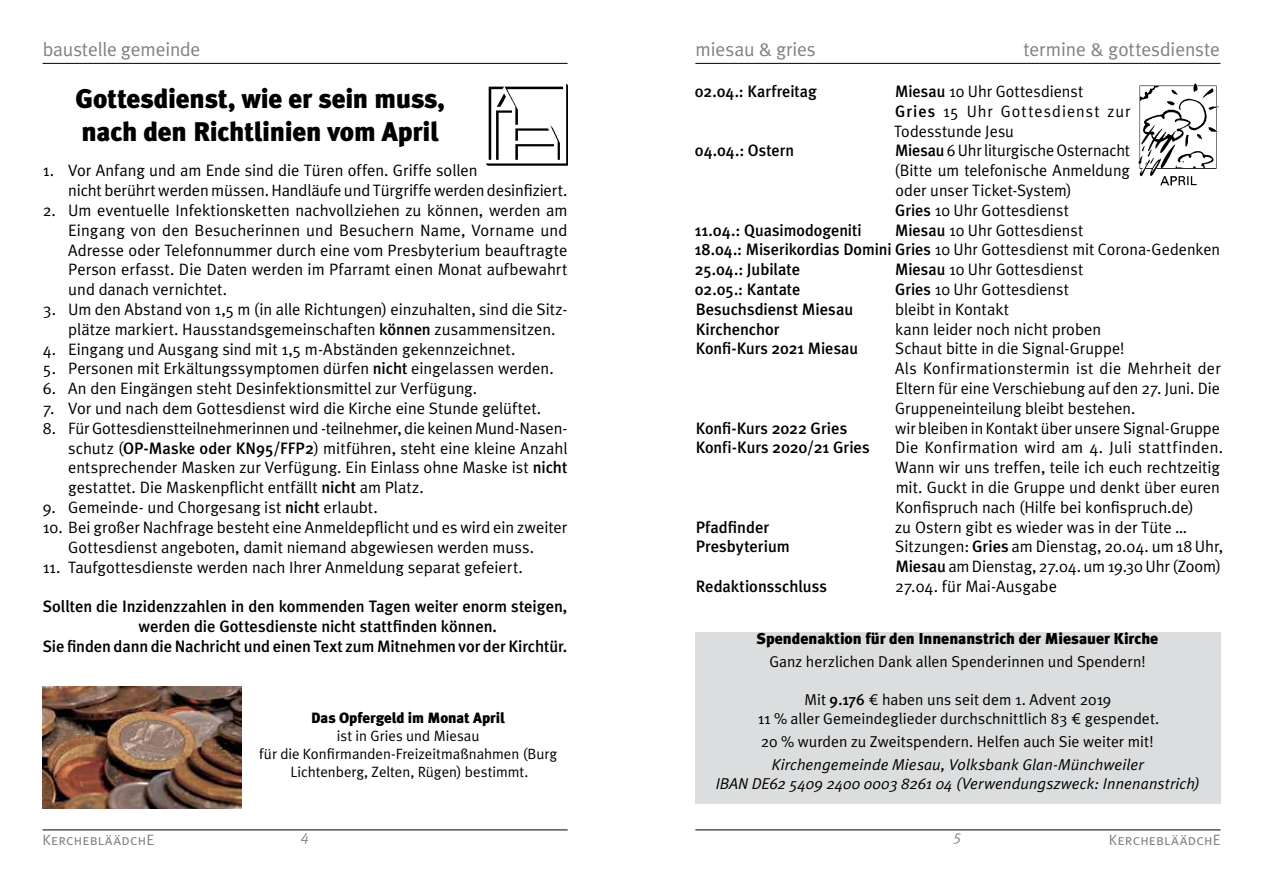
<style>
.page{position:relative;width:1263px;height:893px;background:#fff}
.page>*{position:absolute;margin:0;border:0;box-sizing:border-box;transform-origin:0 0}
.t1{font:900 27px/32.4px "Meta Plus";letter-spacing:-.01em;color:#000}
.t2{font:19.5px "Meta Plus Normal";letter-spacing:-.01em;color:#808285}
.t3{font:16.5px/19.8px "Meta Plus Normal";color:#000}
.t4{font:500 16.5px "Meta Plus";letter-spacing:-.005em;color:#000}
.t5{font:15.75px/18.9px "Meta Plus Normal";color:#000;text-align:center}
.t6{font:italic 15.75px/18.9px "Meta Plus Normal";letter-spacing:.005em;color:#000;text-align:center}
.t7{font:900 15.75px "Meta Plus";color:#000}
.t8{font:15px "Meta Plus Normal Caps";letter-spacing:.015em;color:#808285}
.t9{font:italic 15px "Meta Plus Normal";color:#808285}
.t10{font:14.85px/17.9px "Meta Plus Normal";color:#000;text-align:center}
.t11{font:900 14.85px "Meta Plus";color:#000}
.s1{font-family:"Meta Plus";font-weight:500}
.s2{font-family:"Meta Euro"}
</style>
<div class="page">
<hr style="left:43px;top:830px;width:525px;height:1px;background:#000">
<hr style="left:695px;top:830px;width:525px;height:1px;background:#000">
<hr style="left:43px;top:63px;width:525px;height:1px;background:#000">
<hr style="left:695px;top:63px;width:525px;height:1px;background:#000">
<img style="left:486px;top:84px;width:82px;height:81px">
<img style="left:1139px;top:84px;width:81px;height:102px">
<div style="left:695px;top:632px;width:525px;height:172px;background:#dcddde"></div>
<img style="left:42px;top:687px;width:199px;height:121px">
<p class="t2" style="left:43px;top:38px;width:159px">baustelle gemeinde</p>
<p class="t2" style="left:696px;top:38px;width:122px">miesau &amp; gries</p>
<p class="t2" style="left:1023px;top:38px;width:198px">termine &amp; gottesdienste</p>
<p class="t4" style="left:695px;top:82px;width:123px">02.04.: Karfreitag</p>
<p class="t3" style="left:894px;top:81px;width:238px"><span class="s1">Miesau</span> 10 Uhr Gottesdienst<br><span class="s1">Gries</span> 15 Uhr Gottesdienst zur<br>Todesstunde Jesu</p>
<p class="t4" style="left:695px;top:141px;width:101px">04.04.: Ostern</p>
<p class="t3" style="left:894px;top:141px;width:237px"><span class="s1">Miesau</span> 6 Uhr liturgische Osternacht (Bitte um telefonische Anmeldung oder unser Ticket-System)<br><span class="s1">Gries</span> 10 Uhr Gottesdienst</p>
<p class="t4" style="left:695px;top:220px;width:168px">11.04.: Quasimodogeniti</p>
<h1 class="t1" style="left:76px;top:83px;width:371px">Gottesdienst, wie er sein muss, nach den Richtlinien vom April</h1>
<p class="t3" style="left:68px;top:161px;width:501px;text-indent:-25px">1. Vor Anfang und am Ende sind die Türen offen. Griffe sollen<br>nicht berührt werden müssen. Handläufe und Türgriffe werden desinfiziert.</p>
<p class="t3" style="left:68px;top:200px;width:501px;text-align:justify;text-indent:-25px">2. Um eventuelle Infektionsketten nachvollziehen zu können, werden am Eingang von den Besucherinnen und Besuchern Name, Vorname und Adresse oder Telefonnummer durch eine vom Presbyterium beauftragte Person erfasst. Die Daten werden im Pfarramt einen Monat aufbewahrt und danach vernichtet.</p>
<p class="t3" style="left:68px;top:299px;width:501px;text-indent:-25px">3. Um den Abstand von 1,5 m (in alle Richtungen) einzuhalten, sind die Sitz&shy;plätze markiert. Hausstandsgemeinschaften <span class="s1">können</span> zusammensitzen.</p>
<p class="t3" style="left:43px;top:339px;width:474px">4. Eingang und Ausgang sind mit 1,5 m-Abständen gekennzeichnet.</p>
<p class="t3" style="left:43px;top:359px;width:512px">5. Personen mit Erkältungssymptomen dürfen <span class="s1">nicht</span> eingelassen werden.</p>
<p class="t3" style="left:43px;top:378px;width:436px">6. An den Eingängen steht Desinfektionsmittel zur Verfügung.</p>
<p class="t3" style="left:43px;top:398px;width:500px">7. Vor und nach dem Gottesdienst wird die Kirche eine Stunde gelüftet.</p>
<p class="t3" style="left:68px;top:418px;width:501px;text-align:justify;text-indent:-25px">8. Für Gottesdienstteilnehmerinnen und -teilnehmer, die keinen Mund-Nasen&shy;schutz (<span class="s1">OP-Maske oder KN95/FFP2</span>) mitführen, steht eine kleine Anzahl entsprechender Masken zur Verfügung. Ein Einlass ohne Maske ist <span class="s1">nicht </span>gestattet. Die Maskenpflicht entfällt <span class="s1">nicht</span> am Platz.</p>
<p class="t3" style="left:43px;top:497px;width:337px">9. Gemeinde- und Chorgesang ist <span class="s1">nicht</span> erlaubt.</p>
<p class="t3" style="left:43px;top:517px;width:526px;text-align:center">10. Bei großer Nachfrage besteht eine Anmeldepflicht und es wird ein zweiter<br>Gottesdienst angeboten, damit niemand abgewiesen werden muss.</p>
<p class="t3" style="left:43px;top:557px;width:482px">11. Taufgottesdienste werden nach Ihrer Anmeldung separat gefeiert.</p>
<p class="t4" style="left:43px;top:597px;width:526px">Sollten die Inzidenzzahlen in den kommenden Tagen weiter enorm steigen,</p>
<p class="t4" style="left:139px;top:617px;width:360px">werden die Gottesdienste nicht stattfinden können.</p>
<p class="t4" style="left:43px;top:636px;width:526px">Sie finden dann die Nachricht und einen Text zum Mitnehmen vor der Kirchtür.</p>
<p class="t3" style="left:695px;top:220px;width:527px;text-indent:200px"><span class="s1">Miesau</span> 10 Uhr Gottesdienst<br><span class="s1">18.04.: Miserikordias Domini Gries</span> 10 Uhr Gottesdienst mit Corona-Gedenken</p>
<p class="t4" style="left:695px;top:260px;width:107px">25.04.: Jubilate</p>
<p class="t3" style="left:895px;top:259px;width:190px"><span class="s1">Miesau</span> 10 Uhr Gottesdienst</p>
<p class="t4" style="left:695px;top:280px;width:107px">02.05.: Kantate</p>
<p class="t3" style="left:895px;top:279px;width:175px"><span class="s1">Gries</span> 10 Uhr Gottesdienst</p>
<p class="t4" style="left:696px;top:299px;width:159px">Besuchsdienst Miesau</p>
<p class="t3" style="left:895px;top:299px;width:116px">bleibt in Kontakt</p>
<p class="t4" style="left:696px;top:319px;width:85px">Kirchenchor</p>
<p class="t3" style="left:895px;top:319px;width:208px">kann leider noch nicht proben</p>
<p class="t4" style="left:696px;top:339px;width:164px">Konfi-Kurs 2021 Miesau</p>
<p class="t3" style="left:895px;top:339px;width:327px">Schaut bitte in die Signal-Gruppe!<br>Als Konfirmationstermin ist die Mehrheit der Eltern für eine Verschiebung auf den 27. Juni. Die Gruppeneinteilung bleibt bestehen.</p>
<p class="t4" style="left:696px;top:418px;width:153px">Konfi-Kurs 2022 Gries</p>
<p class="t3" style="left:895px;top:418px;width:326px">wir bleiben in Kontakt über unsere Signal-Gruppe</p>
<p class="t4" style="left:696px;top:438px;width:176px">Konfi-Kurs 2020/21 Gries</p>
<p class="t3" style="left:895px;top:438px;width:330px">Die Konfirmation wird am 4. Juli stattfinden.<br>Wann wir uns treffen, teile ich euch rechtzeitig mit. Guckt in die Gruppe und denkt über euren Konfispruch nach (Hilfe bei konfispruch.de)</p>
<p class="t4" style="left:696px;top:517px;width:75px">Pfadfinder</p>
<p class="t3" style="left:895px;top:517px;width:293px">zu Ostern gibt es wieder was in der Tüte …</p>
<p class="t4" style="left:696px;top:537px;width:96px">Presbyterium</p>
<p class="t3" style="left:895px;top:537px;width:330px">Sitzungen: <span class="s1">Gries</span> am Dienstag, 20.04. um 18 Uhr,<br><span class="s1">Miesau</span> am Dienstag, 27.04. um 19.30 Uhr (Zoom)</p>
<p class="t4" style="left:696px;top:577px;width:133px">Redaktionsschluss</p>
<p class="t3" style="left:895px;top:576px;width:163px">27.04. für Mai-Ausgabe</p>
<p class="t7" style="left:757px;top:629px;width:403px">Spendenaktion für den Innenanstrich der Miesauer Kirche</p>
<p class="t5" style="left:769px;top:652px;width:378px">Ganz herzlichen Dank allen Spenderinnen und Spendern!</p>
<p class="t5" style="left:758px;top:690px;width:403px">Mit <span class="s1">9.176</span> <span class="s2">1</span> haben uns seit dem 1. Advent 2019<br>11 % aller Gemeindeglieder durchschnittlich 83 <span class="s2">1</span> gespendet.</p>
<p class="t5" style="left:761px;top:732px;width:394px">20 % wurden zu Zweitspendern. Helfen auch Sie weiter mit!</p>
<p class="t6" style="left:716px;top:755px;width:486px">Kirchengemeinde Miesau, Volksbank Glan-Münchweiler<br>IBAN DE62 5409 2400 0003 8261 04 (Verwendungszweck: Innenanstrich)</p>
<p class="t11" style="left:311px;top:709px;width:195px">Das Opfergeld im Monat April</p>
<p class="t10" style="left:259px;top:726px;width:300px">ist in Gries und Miesau<br>für die Konfirmanden-Freizeitmaßnahmen (Burg<br>Lichtenberg, Zelten, Rügen) bestimmt.</p>
<p class="t9" style="left:301px;top:827px;width:10px">4</p>
<p class="t9" style="left:954px;top:827px;width:10px">5</p>
<p class="t8" style="left:43px;top:831px;width:113px">KerchebläädchE</p>
<p class="t8" style="left:1109px;top:831px;width:113px">KerchebläädchE</p>
</div>
